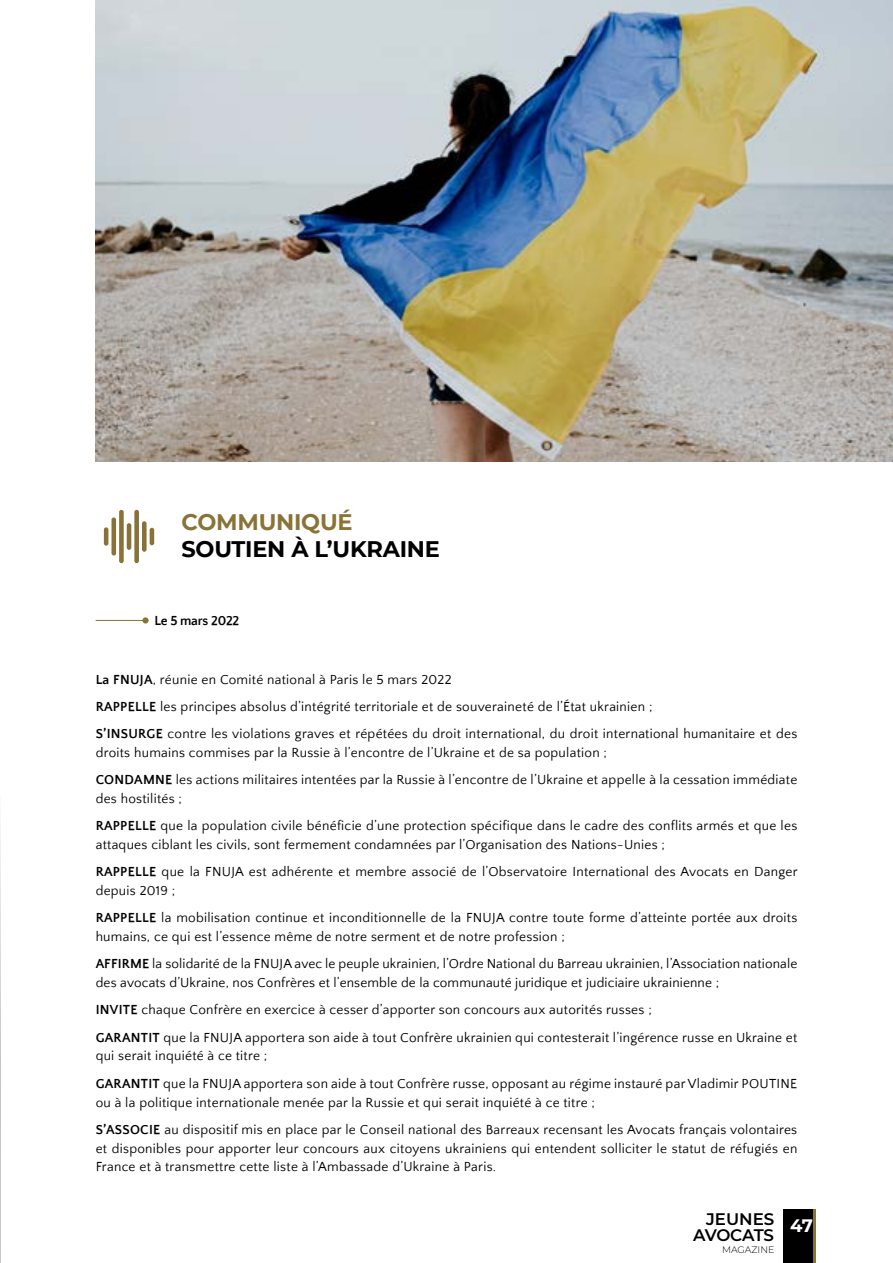
<style>
.page{position:relative;width:893px;height:1263px;background:#fff}
.page>*{position:absolute;margin:0;border:0;box-sizing:border-box;transform-origin:0 0}
.t1{font:700 22.5px "Montserrat";letter-spacing:-.01em;color:#000}
.t2{font:700 22.5px "Montserrat";letter-spacing:-.01em;color:#897438}
.t3{font:700 18px "Montserrat";color:#fff}
.t4{font:600 16.65px/16.2px "Montserrat";letter-spacing:-.01em;color:#000;text-align:right}
.t5{font:13.5px/27.3px "Quattrocento Sans";letter-spacing:.02em;color:#000}
.t6{font:700 13.5px "Quattrocento Sans";letter-spacing:-.02em;color:#000}
.t7{font:300 9.45px "Montserrat";color:#000}
.s1{font-weight:700}
</style>
<div class="page">
<div style="left:786px;top:1209px;width:29px;height:54px;background:#897438"></div>
<div style="left:783px;top:1209px;width:30px;height:54px;background:#000"></div>
<img style="left:0;top:828px;width:1px;height:435px">
<hr style="left:96px;top:620px;width:50px;height:1px;background:#897438">
<div style="left:142px;top:617px;width:7px;height:6px;background:#897438;border-radius:50%"></div>
<svg style="left:104px;top:510px;width:50px;height:53px"></svg>
<img style="left:96px;top:0;width:797px;height:461px">
<h1 class="t2" style="left:181px;top:506px;width:173px">COMMUNIQUÉ</h1>
<h1 class="t1" style="left:181px;top:533px;width:260px">SOUTIEN À L’UKRAINE</h1>
<p class="t6" style="left:154px;top:613px;width:86px">Le 5 mars 2022</p>
<p class="t5" style="left:96px;top:666px;width:703px"><span class="s1">La FNUJA</span>, réunie en Comité national à Paris le 5 mars 2022<br><span class="s1">RAPPELLE</span> les principes absolus d’intégrité territoriale et de souveraineté de l’État ukrainien ;<br><span class="s1">S’INSURGE</span> contre les violations graves et répétées du droit international, du droit international humanitaire et des</p>
<p class="t5" style="left:96px;top:739px;width:703px">droits humains commises par la Russie à l’encontre de l’Ukraine et de sa population ;<br><span class="s1">CONDAMNE</span> les actions militaires intentées par la Russie à l’encontre de l’Ukraine et appelle à la cessation immédiate</p>
<p class="t5" style="left:96px;top:785px;width:703px">des hostilités ;<br><span class="s1">RAPPELLE</span> que la population civile bénéficie d’une protection spécifique dans le cadre des conflits armés et que les</p>
<p class="t5" style="left:96px;top:831px;width:703px">attaques ciblant les civils, sont fermement condamnées par l’Organisation des Nations-Unies ;<br><span class="s1">RAPPELLE</span> que la FNUJA est adhérente et membre associé de l’Observatoire International des Avocats en Danger</p>
<p class="t5" style="left:96px;top:877px;width:703px">depuis 2019 ;<br><span class="s1">RAPPELLE</span> la mobilisation continue et inconditionnelle de la FNUJA contre toute forme d’atteinte portée aux droits</p>
<p class="t5" style="left:96px;top:923px;width:703px">humains, ce qui est l’essence même de notre serment et de notre profession ;<br><span class="s1">AFFIRME</span> la solidarité de la FNUJA avec le peuple ukrainien, l’Ordre National du Barreau ukrainien, l’Association nationale</p>
<p class="t5" style="left:96px;top:969px;width:703px">des avocats d’Ukraine, nos Confrères et l’ensemble de la communauté juridique et judiciaire ukrainienne ;<br><span class="s1">INVITE</span> chaque Confrère en exercice à cesser d’apporter son concours aux autorités russes ;<br><span class="s1">GARANTIT</span> que la FNUJA apportera son aide à tout Confrère ukrainien qui contesterait l’ingérence russe en Ukraine et</p>
<p class="t5" style="left:96px;top:1043px;width:703px">qui serait inquiété à ce titre ;<br><span class="s1">GARANTIT</span> que la FNUJA apportera son aide à tout Confrère russe, opposant au régime instauré par Vladimir POUTINE</p>
<p class="t5" style="left:96px;top:1089px;width:703px">ou à la politique internationale menée par la Russie et qui serait inquiété à ce titre ;<br><span class="s1">S’ASSOCIE</span> au dispositif mis en place par le Conseil national des Barreaux recensant les Avocats français volontaires</p>
<p class="t5" style="left:96px;top:1139px;width:703px;line-height:18.8px">et disponibles pour apporter leur concours aux citoyens ukrainiens qui entendent solliciter le statut de réfugiés en<br>France et à transmettre cette liste à l’Ambassade d’Ukraine à Paris.</p>
<p class="t4" style="left:693px;top:1210px;width:83px">JEUNES<br>AVOCATS</p>
<p class="t7" style="left:722px;top:1243px;width:54px">MAGAZINE</p>
<h2 class="t3" style="left:790px;top:1212px;width:24px">47</h2>
</div>
